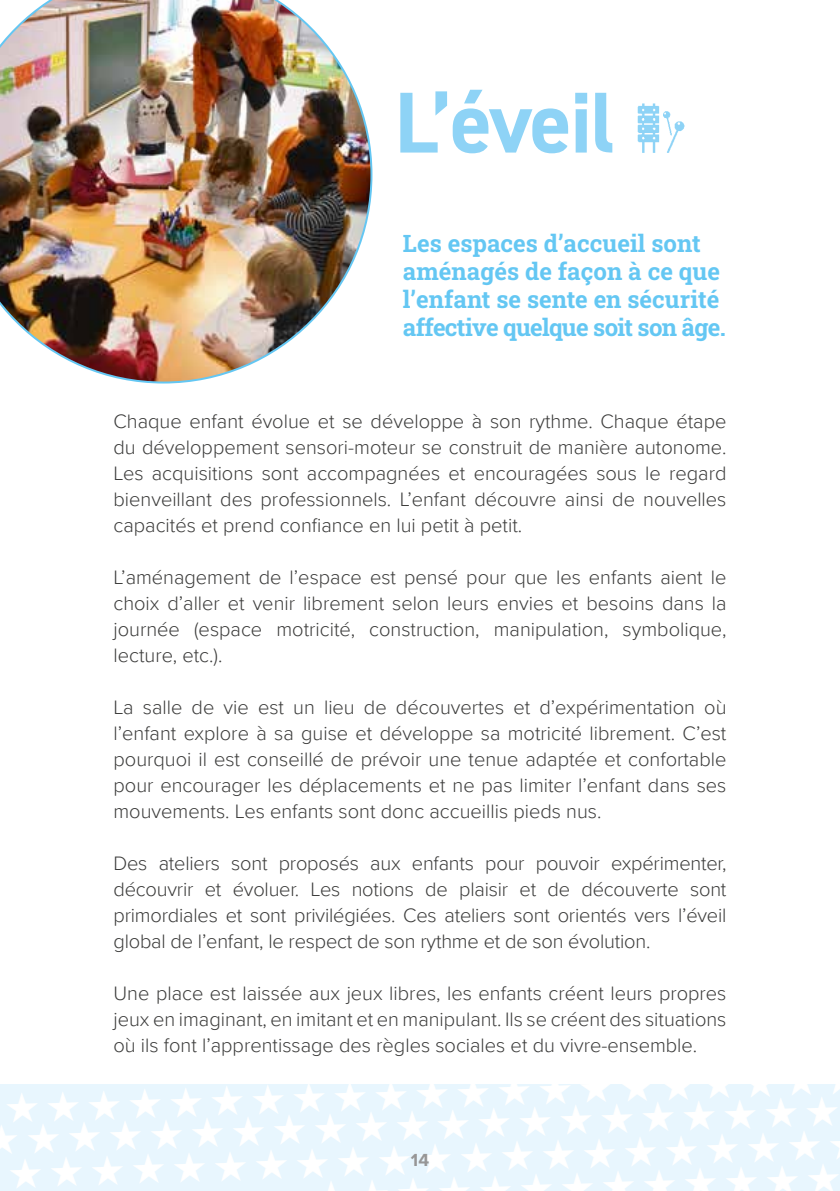
<style>
.page{position:relative;width:840px;height:1191px;background:#fff}
.page>*{position:absolute;margin:0;border:0;box-sizing:border-box;transform-origin:0 0}
.t1{font:700 86.6px "DIN2014";letter-spacing:-.025em;color:#8ed3f6}
.t2{font:24px/28px "Roboto Slab";color:#64c7f3}
.t3{font:300 20px/26px "Proxima Nova";color:#3c3c3b;text-align:justify}
.t4{font:700 18px "Proxima Nova";color:#979696}
</style>
<div class="page">
<img style="left:0;top:0;width:372px;height:383px">
<img style="left:637px;top:103px;width:48px;height:50px">
<div style="left:0;top:1084px;width:839px;height:107px;background:#e8f6fe"></div>
<h1 class="t1" style="left:394px;top:65px;width:222px">L’éveil</h1>
<p class="t2" style="left:403px;top:229px;width:324px">Les espaces d’accueil sont aménagés de façon à ce que l’enfant se sente en sécurité affective quelque soit son âge.</p>
<p class="t3" style="left:113px;top:407px;width:614px">Chaque enfant évolue et se développe à son rythme. Chaque étape du développement sensori-moteur se construit de manière autonome.<br>Les acquisitions sont accompagnées et encouragées sous le regard bienveillant des professionnels. L’enfant découvre ainsi de nouvelles capacités et prend confiance en lui petit à petit.</p>
<p class="t3" style="left:113px;top:563px;width:614px">L’aménagement de l’espace est pensé pour que les enfants aient le choix d’aller et venir librement selon leurs envies et besoins dans la journée (espace motricité, construction, manipulation, symbolique, lecture, etc.).</p>
<p class="t3" style="left:113px;top:693px;width:614px">La salle de vie est un lieu de découvertes et d’expérimentation où l’enfant explore à sa guise et développe sa motricité librement. C’est pourquoi il est conseillé de prévoir une tenue adaptée et confortable pour encourager les déplacements et ne pas limiter l’enfant dans ses mouvements. Les enfants sont donc accueillis pieds nus.</p>
<p class="t3" style="left:113px;top:849px;width:614px">Des ateliers sont proposés aux enfants pour pouvoir expérimenter, découvrir et évoluer. Les notions de plaisir et de découverte sont primordiales et sont privilégiées. Ces ateliers sont orientés vers l’éveil global de l’enfant, le respect de son rythme et de son évolution.</p>
<p class="t3" style="left:113px;top:979px;width:614px">Une place est laissée aux jeux libres, les enfants créent leurs propres jeux en imaginant, en imitant et en manipulant. Ils se créent des situations où ils font l’apprentissage des règles sociales et du vivre-ensemble.</p>
<p class="t4" style="left:410px;top:1146px;width:20px">14</p>
</div>
